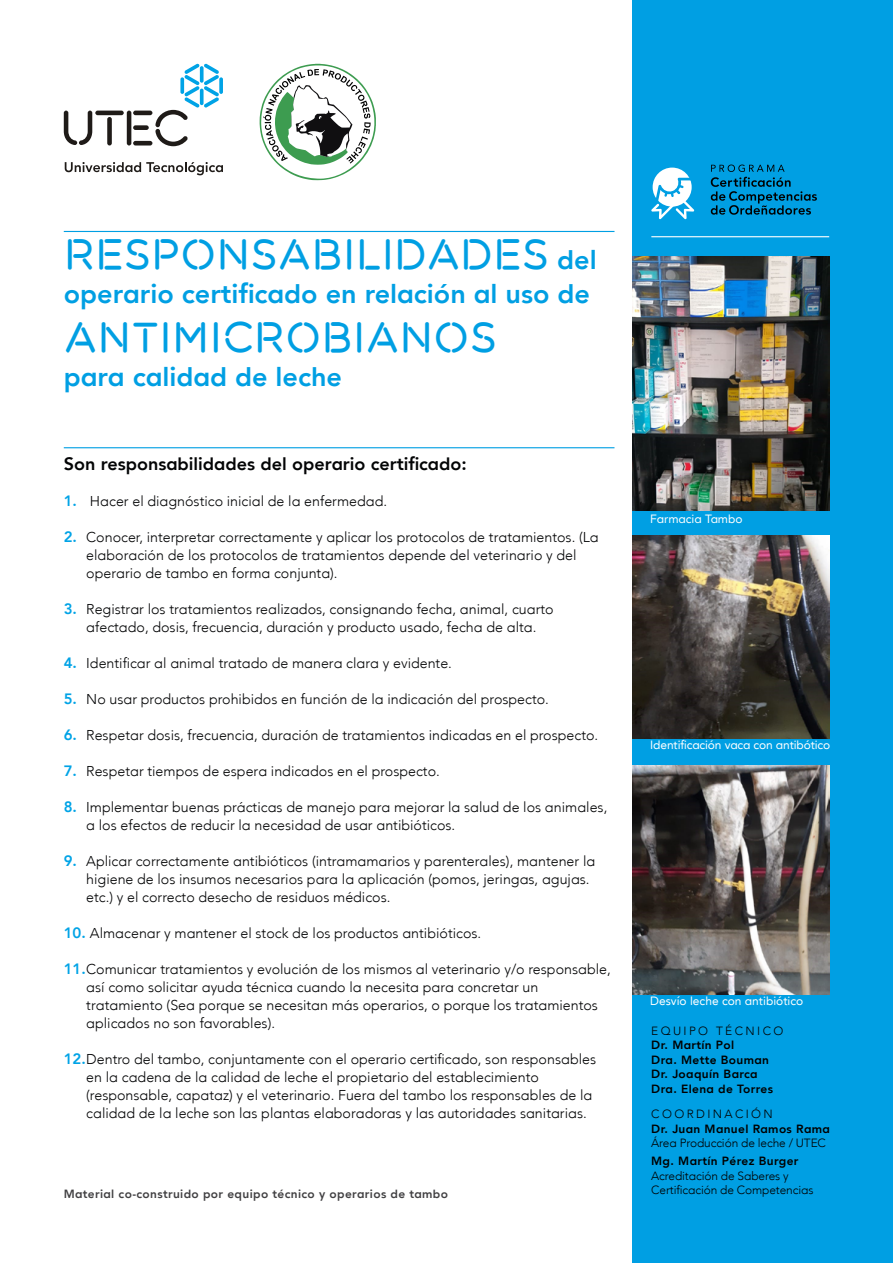
<style>
.page{position:relative;width:893px;height:1263px;background:#fff}
.page>*{position:absolute;margin:0;border:0;box-sizing:border-box;transform-origin:0 0}
.t1{font:41.7px "UTEC Gruesa";color:#009fe3}
.t2{font:800 27px "UTE Ctxt";color:#009fe3}
.t3{font:800 18px "UTE Ctxt";color:#030405}
.t4{font:300 14.25px/18px "UTE Ctxt";color:#030405}
.t5{font:12px "UTE Ctxt Roman";color:#fff}
.t6{font:800 11.85px/14.4px "UTE Ctxt";letter-spacing:.03em;color:#000}
.t7{font:300 11.85px/14.4px "UTE Ctxt";letter-spacing:-.01em;color:#000}
.t8{font:800 11.85px "UTE Ctxt";letter-spacing:.03em;color:#414042}
.t9{font:300 11.85px "UTE Ctxt";letter-spacing:.2em;color:#000}
.s1{font-family:"UTE Ctxt";font-weight:800;font-size:27px}
.s2{font-weight:800;font-size:15px;color:#00a3e6}
</style>
<div class="page">
<div style="left:632px;top:0;width:261px;height:1263px;background:#009fe3"></div>
<div style="left:107px;top:117px;width:5px;height:28px;background:#1f1b18;border-radius:2px"></div>
<hr style="left:95px;top:111px;width:29px;height:4px;background:#1f1b18;border-radius:2px">
<hr style="left:133px;top:111px;width:19px;height:4px;background:#1f1b18;border-radius:2px">
<hr style="left:127px;top:111px;width:4px;height:34px;background:#1f1b18;border-radius:2px">
<svg style="left:219px;top:77px;width:4px;height:17px"></svg>
<svg style="left:64px;top:111px;width:28px;height:34px"></svg>
<svg style="left:155px;top:64px;width:64px;height:82px"></svg>
<hr style="left:133px;top:141px;width:19px;height:4px;background:#1f1b18;border-radius:2px">
<div style="left:133px;top:125px;width:16px;height:5px;background:#1f1b18;border-radius:2px"></div>
<svg style="left:65px;top:162px;width:158px;height:13px"></svg>
<hr style="left:651px;top:236px;width:178px;height:1px;background:#fff">
<svg style="left:260px;top:64px;width:116px;height:116px"></svg>
<svg style="left:711px;top:165px;width:106px;height:50px"></svg>
<div style="left:653px;top:168px;width:39px;height:39px;background:#fff;border-radius:50%"></div>
<svg style="left:651px;top:178px;width:43px;height:41px"></svg>
<hr style="left:64px;top:447px;width:550px;height:1px;background:#009fe3">
<hr style="left:64px;top:231px;width:550px;height:1px;background:#009fe3">
<img style="left:632px;top:765px;width:197px;height:229px">
<img style="left:632px;top:256px;width:197px;height:254px">
<img style="left:632px;top:536px;width:197px;height:203px">
<h1 class="t1" style="left:64px;top:230px;width:534px">RESPONSABILIDADES <span class="s1">del</span></h1>
<h2 class="t2" style="left:64px;top:277px;width:528px">operario certificado en relación al uso de</h2>
<h1 class="t1" style="left:64px;top:314px;width:435px">ANTIMICROBIANOS</h1>
<h2 class="t2" style="left:64px;top:361px;width:280px">para calidad de leche</h2>
<p class="t3" style="left:64px;top:453px;width:404px">Son responsabilidades del operario certificado:</p>
<p class="t4" style="left:64px;top:492px;width:325px"><span class="s2">1.</span> Hacer el diagnóstico inicial de la enfermedad.</p>
<p class="t4" style="left:86px;top:528px;width:514px;text-indent:-22px"><span class="s2">2.</span> Conocer, interpretar correctamente y aplicar los protocolos de tratamientos. (La elaboración de los protocolos de tratamientos depende del veterinario y del operario de tambo en forma conjunta).</p>
<p class="t4" style="left:64px;top:600px;width:491px;text-align:center"><span class="s2">3.</span> Registrar los tratamientos realizados, consignando fecha, animal, cuarto afectado, dosis, frecuencia, duración y producto usado, fecha de alta.</p>
<p class="t4" style="left:64px;top:654px;width:390px"><span class="s2">4.</span> Identificar al animal tratado de manera clara y evidente.</p>
<p class="t4" style="left:64px;top:690px;width:487px"><span class="s2">5.</span> No usar productos prohibidos en función de la indicación del prospecto.</p>
<p class="t4" style="left:64px;top:726px;width:536px"><span class="s2">6.</span> Respetar dosis, frecuencia, duración de tratamientos indicadas en el prospecto.</p>
<p class="t4" style="left:64px;top:762px;width:378px"><span class="s2">7.</span> Respetar tiempos de espera indicados en el prospecto.</p>
<p class="t4" style="left:86px;top:798px;width:523px;text-indent:-22px"><span class="s2">8.</span> Implementar buenas prácticas de manejo para mejorar la salud de los animales, a los efectos de reducir la necesidad de usar antibióticos.</p>
<p class="t4" style="left:86px;top:852px;width:511px;text-indent:-22px"><span class="s2">9.</span> Aplicar correctamente antibióticos (intramamarios y parenterales), mantener la higiene de los insumos necesarios para la aplicación (pomos, jeringas, agujas. etc.) y el correcto desecho de residuos médicos.</p>
<p class="t4" style="left:64px;top:924px;width:419px"><span class="s2">10.</span> Almacenar y mantener el stock de los productos antibióticos.</p>
<p class="t4" style="left:86px;top:960px;width:526px;text-indent:-22px"><span class="s2">11.</span>Comunicar tratamientos y evolución de los mismos al veterinario y/o responsable, así como solicitar ayuda técnica cuando la necesita para concretar un tratamiento (Sea porque se necesitan más operarios, o porque los tratamientos aplicados no son favorables).</p>
<p class="t4" style="left:86px;top:1050px;width:511px;text-indent:-22px"><span class="s2">12.</span>Dentro del tambo, conjuntamente con el operario certificado, son responsables en la cadena de la calidad de leche el propietario del establecimiento (responsable, capataz) y el veterinario. Fuera del tambo los responsables de la calidad de la leche son las plantas elaboradoras y las autoridades sanitarias.</p>
<p class="t8" style="left:64px;top:1187px;width:386px">Material co-construido por equipo técnico y operarios de tambo</p>
<p class="t5" style="left:650px;top:511px;width:94px">Farmacia Tambo</p>
<p class="t5" style="left:650px;top:738px;width:182px">Identificación vaca con antibótico</p>
<p class="t5" style="left:650px;top:994px;width:155px">Desvío leche con antibiótico</p>
<p class="t9" style="left:651px;top:1024px;width:134px">EQUIPO TÉCNICO</p>
<p class="t6" style="left:651px;top:1038px;width:123px">Dr. Martín Pol<br>Dra. Mette Bouman<br>Dr. Joaquín Barca<br>Dra. Elena de Torres</p>
<p class="t9" style="left:651px;top:1107px;width:123px">COORDINACIÓN</p>
<p class="t6" style="left:651px;top:1121px;width:180px">Dr. Juan Manuel Ramos Rama</p>
<p class="t7" style="left:651px;top:1136px;width:176px">Área Producción de leche / UTEC</p>
<p class="t6" style="left:651px;top:1154px;width:149px">Mg. Martín Pérez Burger</p>
<p class="t7" style="left:651px;top:1168px;width:164px">Acreditación de Saberes y<br>Certificación de Competencias</p>
</div>
